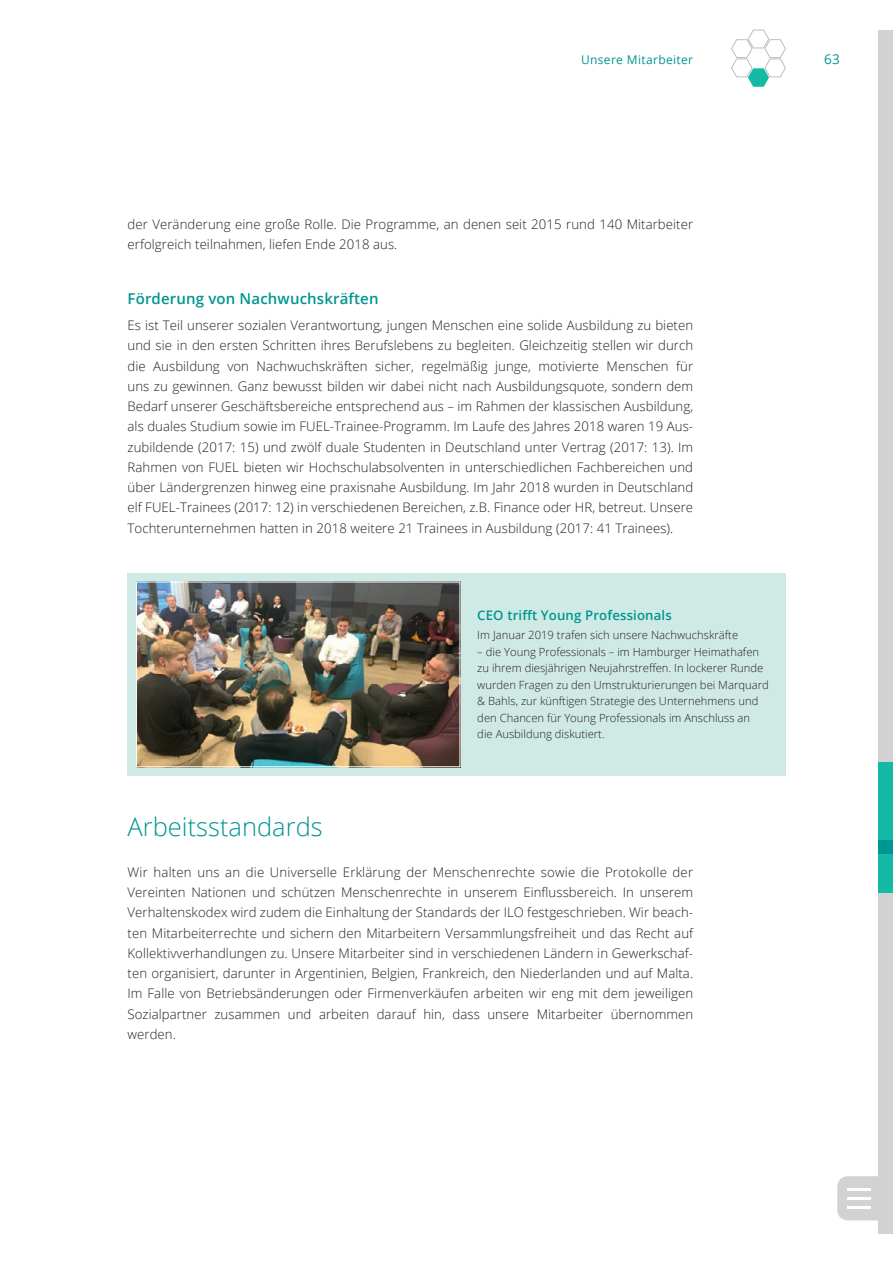
<style>
.page{position:relative;width:893px;height:1263px;background:#fff}
.page>*{position:absolute;margin:0;border:0;box-sizing:border-box;transform-origin:0 0}
.t1{font:300 25.5px "Open Sans";color:#009590}
.t2{font:600 15px "Open Sans";letter-spacing:.01em;color:#009590}
.t3{font:13.5px "Open Sans";color:#009590}
.t4{font:300 13.2px/20.2px "Open Sans";letter-spacing:.005em;color:#231f20;text-align:justify}
.t5{font:600 13.2px "Open Sans";letter-spacing:.01em;color:#009590}
.t6{font:12px "Open Sans";letter-spacing:.03em;color:#009590}
.t7{font:300 11.25px/16.5px "Open Sans";color:#231f20}
</style>
<div class="page">
<div style="left:878px;top:30px;width:15px;height:1203px;background:#d1d2d4"></div>
<div style="left:878px;top:784px;width:15px;height:109px;background:#15baa7"></div>
<div style="left:878px;top:762px;width:15px;height:44px;background:#15baa7"></div>
<div style="left:878px;top:841px;width:15px;height:13px;background:#009590"></div>
<svg style="left:731px;top:29px;width:55px;height:58px"></svg>
<div style="left:128px;top:573px;width:658px;height:203px;background:#cfeae5"></div>
<img style="left:138px;top:584px;width:320px;height:181px">
<div style="left:136px;top:582px;width:324px;height:185px;border:1px solid #fff"></div>
<svg style="left:837px;top:1176px;width:41px;height:44px;background:#d4d5d6"></svg>
<hr style="left:847px;top:1188px;width:24px;height:2px;background:#fff">
<hr style="left:847px;top:1197px;width:24px;height:2px;background:#fff">
<hr style="left:847px;top:1206px;width:24px;height:3px;background:#fff">
<p class="t6" style="left:581px;top:51px;width:114px">Unsere Mitarbeiter</p>
<p class="t3" style="left:824px;top:50px;width:17px">63</p>
<p class="t4" style="left:128px;top:214px;width:567px">der Veränderung eine große Rolle. Die Programme, an denen seit 2015 rund 140 Mitarbeiter erfolgreich teilnahmen, liefen Ende 2018 aus.</p>
<p class="t2" style="left:128px;top:288px;width:252px">Förderung von Nachwuchskräften</p>
<p class="t4" style="left:128px;top:315px;width:567px">Es ist Teil unserer sozialen Verantwortung, jungen Menschen eine solide Ausbildung zu bieten und sie in den ersten Schritten ihres Berufslebens zu begleiten. Gleichzeitig stellen wir durch die Ausbildung von Nachwuchskräften sicher, regelmäßig junge, motivierte Menschen für uns zu gewinnen. Ganz bewusst bilden wir dabei nicht nach Ausbildungsquote, sondern dem Bedarf unserer Geschäftsbereiche entsprechend aus – im Rahmen der klassischen Ausbildung, als duales Studium sowie im FUEL-Trainee-Programm. Im Laufe des Jahres 2018 waren 19 Aus&shy;zubildende (2017: 15) und zwölf duale Studenten in Deutschland unter Vertrag (2017: 13). Im Rahmen von FUEL bieten wir Hochschulabsolventen in unterschiedlichen Fachbereichen und über Ländergrenzen hinweg eine praxisnahe Ausbildung. Im Jahr 2018 wurden in Deutschland elf FUEL-Trainees (2017: 12) in verschiedenen Bereichen, z.B. Finance oder HR, betreut. Unsere Tochterunternehmen hatten in 2018 weitere 21 Trainees in Ausbildung (2017: 41 Trainees).</p>
<p class="t5" style="left:477px;top:606px;width:196px">CEO trifft Young Professionals</p>
<p class="t7" style="left:477px;top:627px;width:262px">Im Januar 2019 trafen sich unsere Nachwuchskräfte</p>
<p class="t7" style="left:477px;top:643px;width:293px">– die Young Professionals – im Hamburger Heimathafen zu ihrem diesjährigen Neujahrstreffen. In lockerer Runde wurden Fragen zu den Umstrukturierungen bei Marquard &amp; Bahls, zur künftigen Strategie des Unternehmens und den Chancen für Young Professionals im Anschluss an<br>die Ausbildung diskutiert.</p>
<h1 class="t1" style="left:128px;top:810px;width:197px">Arbeitsstandards</h1>
<p class="t4" style="left:128px;top:862px;width:567px">Wir halten uns an die Universelle Erklärung der Menschenrechte sowie die Protokolle der Vereinten Nationen und schützen Menschenrechte in unserem Einflussbereich. In unserem Verhaltenskodex wird zudem die Einhaltung der Standards der ILO festgeschrieben. Wir beach&shy;ten Mitarbeiterrechte und sichern den Mitarbeitern Versammlungsfreiheit und das Recht auf Kollektivverhandlungen zu. Unsere Mitarbeiter sind in verschiedenen Ländern in Gewerkschaf&shy;ten organisiert, darunter in Argentinien, Belgien, Frankreich, den Niederlanden und auf Malta.<br>Im Falle von Betriebsänderungen oder Firmenverkäufen arbeiten wir eng mit dem jeweiligen Sozialpartner zusammen und arbeiten darauf hin, dass unsere Mitarbeiter übernommen werden.</p>
</div>
